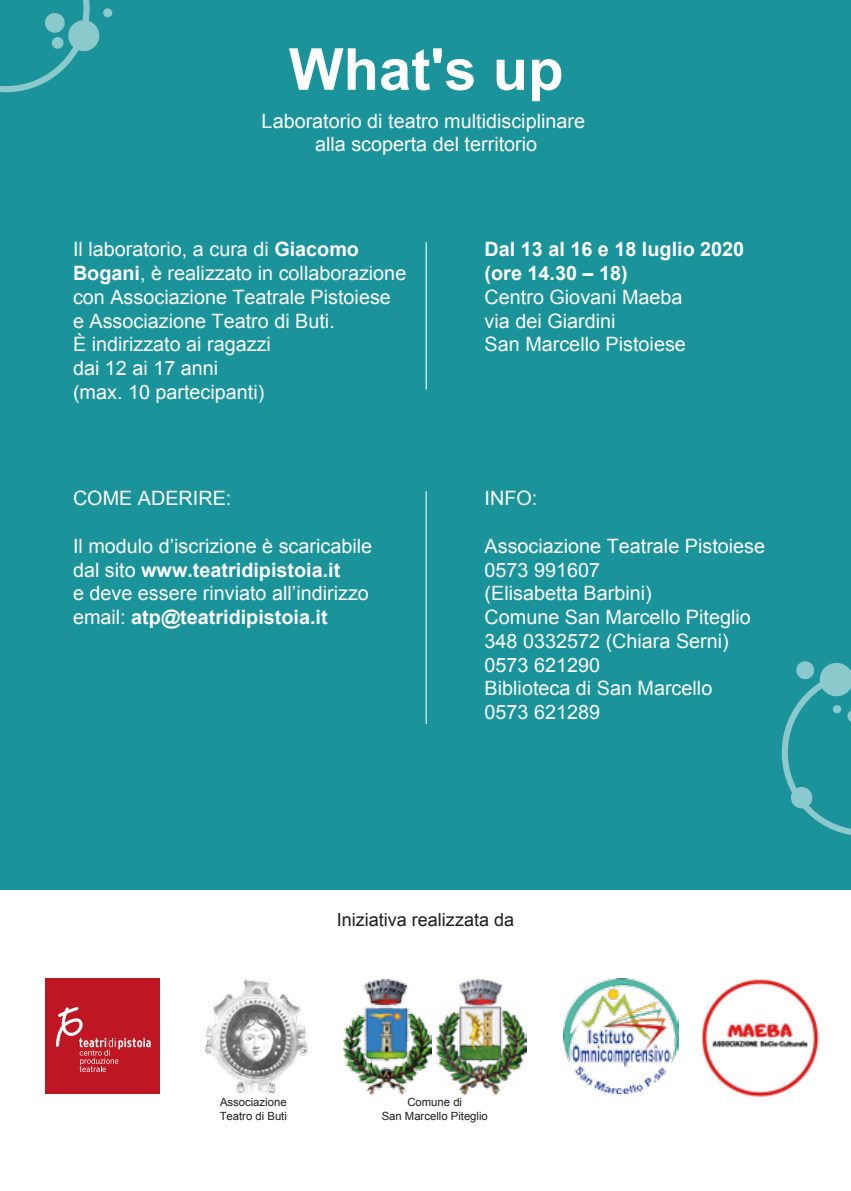
<style>
.page{position:relative;width:851px;height:1191px;background:#fff}
.page>*{position:absolute;margin:0;border:0;box-sizing:border-box;transform-origin:0 0}
.t1{font:700 58px "Arial";color:#fff}
.t2{font:19.8px/23.8px "Arial";color:#fff}
.t3{font:700 19.8px/23.8px "Arial";color:#fff}
.t4{font:18px "Arial";color:#1d1d1b}
.t5{font:11.4px/13.6px "Arial";color:#1d1d1b;text-align:center}
.s1{font-weight:700}
</style>
<div class="page">
<div style="left:0;top:0;width:850px;height:1191px;background:#1a949a"></div>
<div style="left:0;top:891px;width:850px;height:300px;background:#fff"></div>
<svg style="left:0;top:0;width:112px;height:92px"></svg>
<svg style="left:781px;top:661px;width:69px;height:174px"></svg>
<div style="left:45px;top:978px;width:115px;height:116px;background:#be1622"></div>
<svg style="left:56px;top:1007px;width:95px;height:65px"></svg>
<img style="left:563px;top:978px;width:115px;height:115px">
<img style="left:435px;top:979px;width:91px;height:115px">
<img style="left:343px;top:979px;width:88px;height:115px">
<hr style="left:425px;top:242px;width:1px;height:147px;background:#fff">
<hr style="left:425px;top:491px;width:1px;height:233px;background:#fff">
<img style="left:701px;top:979px;width:118px;height:118px">
<img style="left:205px;top:979px;width:104px;height:115px">
<h1 class="t1" style="left:289px;top:31px;width:276px">What's up</h1>
<p class="t2" style="left:261px;top:109px;width:325px;text-align:center">Laboratorio di teatro multidisciplinare alla scoperta del territorio</p>
<p class="t2" style="left:73px;top:238px;width:335px">Il laboratorio, a cura di <span class="s1">Giacomo<br>Bogani</span>, è realizzato in collaborazione con Associazione Teatrale Pistoiese e Associazione Teatro di Buti.<br>È indirizzato ai ragazzi<br>dai 12 ai 17 anni<br>(max. 10 partecipanti)</p>
<p class="t3" style="left:484px;top:238px;width:261px">Dal 13 al 16 e 18 luglio 2020 (ore 14.30 – 18)</p>
<p class="t2" style="left:484px;top:285px;width:203px">Centro Giovani Maeba via dei Giardini<br>San Marcello Pistoiese</p>
<p class="t2" style="left:73px;top:487px;width:160px">COME ADERIRE:</p>
<p class="t2" style="left:73px;top:534px;width:300px">Il modulo d’iscrizione è scaricabile dal sito <span class="s1">www.teatridipistoia.it<br></span>e deve essere rinviato all’indirizzo email: <span class="s1">atp@teatridipistoia.it</span></p>
<p class="t2" style="left:484px;top:487px;width:54px">INFO:</p>
<p class="t2" style="left:484px;top:534px;width:282px">Associazione Teatrale Pistoiese<br>0573 991607<br>(Elisabetta Barbini)<br>Comune San Marcello Piteglio<br>348 0332572 (Chiara Serni)<br>0573 621290<br>Biblioteca di San Marcello<br>0573 621289</p>
<p class="t4" style="left:337px;top:908px;width:179px">Iniziativa realizzata da</p>
<p class="t5" style="left:220px;top:1095px;width:69px;text-align:left">Associazione<br>Teatro di Buti</p>
<p class="t5" style="left:381px;top:1095px;width:108px">Comune di<br>San Marcello Piteglio</p>
</div>
